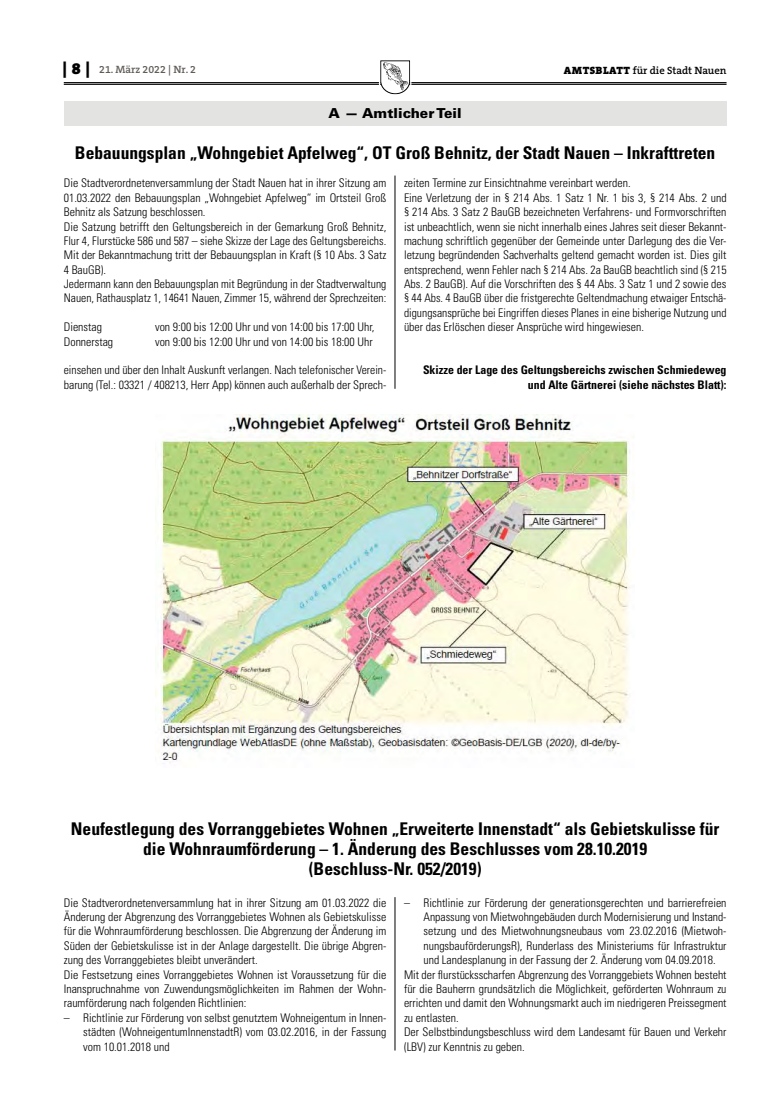
<style>
.page{position:relative;width:762px;height:1117px;background:#fff}
.page>*{position:absolute;margin:0;border:0;box-sizing:border-box;transform-origin:0 0}
.t1{font:700 condensed 17.5px/20px "Univers";color:#000;text-align:center}
.t2{font:900 13.75px "Univers";letter-spacing:.005em;color:#000}
.t3{font:300 condensed 11.88px/14.4px "Univers";color:#000}
.t4{font:700 condensed 11.88px/14.4px "Univers";color:#000;text-align:right}
.t5{font:600 10.62px "The Serif B W6";color:#000}
.t6{font:600 10.62px "The Serif B W6";color:#615c58}
.s1{font-family:"The Serif B W9";font-weight:900;font-size:16.25px;color:#000}
.s2{font-family:"The Serif B W9";font-weight:900}
</style>
<div class="page">
<hr style="left:64px;top:82px;width:662px;height:1px;background:#000">
<hr style="left:64px;top:84px;width:662px;height:1px;background:#000">
<svg style="left:378px;top:60px;width:34px;height:35px"></svg>
<div style="left:64px;top:101px;width:662px;height:25px;background:#e3e3e2"></div>
<hr style="left:395px;top:896px;width:1px;height:154px;background:#000">
<hr style="left:395px;top:175px;width:1px;height:213px;background:#000">
<img style="left:155px;top:414px;width:479px;height:349px">
<p class="t6" style="left:63px;top:63px;width:135px"><span class="s1">| 8 |</span> 21. März 2022 | Nr. 2</p>
<p class="t5" style="left:564px;top:63px;width:164px"><span class="s2">AMTSBLATT</span> für die Stadt Nauen</p>
<p class="t2" style="left:328px;top:104px;width:135px">A — Amtlicher Teil</p>
<h1 class="t1" style="left:75px;top:142px;width:642px">Bebauungsplan „Wohngebiet Apfelweg“, OT Groß Behnitz, der Stadt Nauen – Inkrafttreten</h1>
<p class="t3" style="left:64px;top:176px;width:324px">Die Stadtverordnetenversammlung der Stadt Nauen hat in ihrer Sitzung am 01.03.2022 den Bebauungsplan „Wohngebiet Apfelweg“ im Ortsteil Groß Behnitz als Satzung beschlossen.<br>Die Satzung betrifft den Geltungsbereich in der Gemarkung Groß Behnitz, Flur 4, Flurstücke 586 und 587 – siehe Skizze der Lage des Geltungsbereichs.<br>Mit der Bekanntmachung tritt der Bebauungsplan in Kraft (§ 10 Abs. 3 Satz 4 BauGB).<br>Jedermann kann den Bebauungsplan mit Begründung in der Stadtverwaltung Nauen, Rathausplatz 1, 14641 Nauen, Zimmer 15, während der Sprechzeiten:</p>
<p class="t3" style="left:64px;top:320px;width:40px">Dienstag</p>
<p class="t3" style="left:155px;top:320px;width:221px">von 9:00 bis 12:00 Uhr und von 14:00 bis 17:00 Uhr,</p>
<p class="t3" style="left:64px;top:334px;width:51px">Donnerstag</p>
<p class="t3" style="left:155px;top:334px;width:219px">von 9:00 bis 12:00 Uhr und von 14:00 bis 18:00 Uhr</p>
<p class="t3" style="left:64px;top:363px;width:324px">einsehen und über den Inhalt Auskunft verlangen. Nach telefonischer Verein&shy;barung (Tel.: 03321 / 408213, Herr App) können auch außerhalb der Sprech-</p>
<p class="t3" style="left:404px;top:176px;width:324px">zeiten Termine zur Einsichtnahme vereinbart werden.<br>Eine Verletzung der in § 214 Abs. 1 Satz 1 Nr. 1 bis 3, § 214 Abs. 2 und § 214 Abs. 3 Satz 2 BauGB bezeichneten Verfahrens- und Formvorschriften ist unbeachtlich, wenn sie nicht innerhalb eines Jahres seit dieser Bekannt&shy;machung schriftlich gegenüber der Gemeinde unter Darlegung des die Ver&shy;letzung begründenden Sachverhalts geltend gemacht worden ist. Dies gilt entsprechend, wenn Fehler nach § 214 Abs. 2a BauGB beachtlich sind (§ 215<br>Abs. 2 BauGB). Auf die Vorschriften des § 44 Abs. 3 Satz 1 und 2 sowie des § 44 Abs. 4 BauGB über die fristgerechte Geltendmachung etwaiger Entschä&shy;digungsansprüche bei Eingriffen dieses Planes in eine bisherige Nutzung und über das Erlöschen dieser Ansprüche wird hingewiesen.</p>
<p class="t4" style="left:423px;top:363px;width:305px">Skizze der Lage des Geltungsbereichs zwischen Schmiedeweg und Alte Gärtnerei (siehe nächstes Blatt):</p>
<h1 class="t1" style="left:71px;top:818px;width:650px">Neufestlegung des Vorranggebietes Wohnen „Erweiterte Innenstadt“ als Gebietskulisse für die Wohnraumförderung – 1. Änderung des Beschlusses vom 28.10.2019<br>(Beschluss-Nr. 052/2019)</h1>
<p class="t3" style="left:64px;top:895px;width:324px">Die Stadtverordnetenversammlung hat in ihrer Sitzung am 01.03.2022 die Änderung der Abgrenzung des Vorranggebietes Wohnen als Gebietskulisse für die Wohnraumförderung beschlossen. Die Abgrenzung der Änderung im Süden der Gebietskulisse ist in der Anlage dargestellt. Die übrige Abgren&shy;zung des Vorranggebietes bleibt unverändert.<br>Die Festsetzung eines Vorranggebietes Wohnen ist Voraussetzung für die Inanspruchnahme von Zuwendungsmöglichkeiten im Rahmen der Wohn&shy;raumförderung nach folgenden Richtlinien:</p>
<p class="t3" style="left:83px;top:1010px;width:304px;text-align:justify;text-indent:-19px">– Richtlinie zur Förderung von selbst genutztem Wohneigentum in Innen&shy;städten (WohneigentumInnenstadtR) vom 03.02.2016, in der Fassung vom 10.01.2018 und</p>
<p class="t3" style="left:404px;top:895px;width:324px">– Richtlinie zur Förderung der generationsgerechten und barrierefreien</p>
<p class="t3" style="left:423px;top:909px;width:304px">Anpassung von Mietwohngebäuden durch Modernisierung und Instand-</p>
<p class="t3" style="left:423px;top:923px;width:304px">setzung und des Mietwohnungsneubaus vom 23.02.2016 (Mietwoh-</p>
<p class="t3" style="left:423px;top:938px;width:304px">nungsbauförderungsR), Runderlass des Ministeriums für Infrastruktur</p>
<p class="t3" style="left:423px;top:952px;width:294px">und Landesplanung in der Fassung der 2. Änderung vom 04.09.2018.</p>
<p class="t3" style="left:404px;top:966px;width:324px">Mit der flurstücksscharfen Abgrenzung des Vorranggebiets Wohnen besteht</p>
<p class="t3" style="left:404px;top:981px;width:324px">für die Bauherrn grundsätzlich die Möglichkeit, geförderten Wohnraum zu</p>
<p class="t3" style="left:404px;top:995px;width:324px">errichten und damit den Wohnungsmarkt auch im niedrigeren Preissegment</p>
<p class="t3" style="left:404px;top:1010px;width:56px">zu entlasten.</p>
<p class="t3" style="left:404px;top:1024px;width:324px">Der Selbstbindungsbeschluss wird dem Landesamt für Bauen und Verkehr</p>
<p class="t3" style="left:404px;top:1038px;width:122px">(LBV) zur Kenntnis zu geben.</p>
</div>
